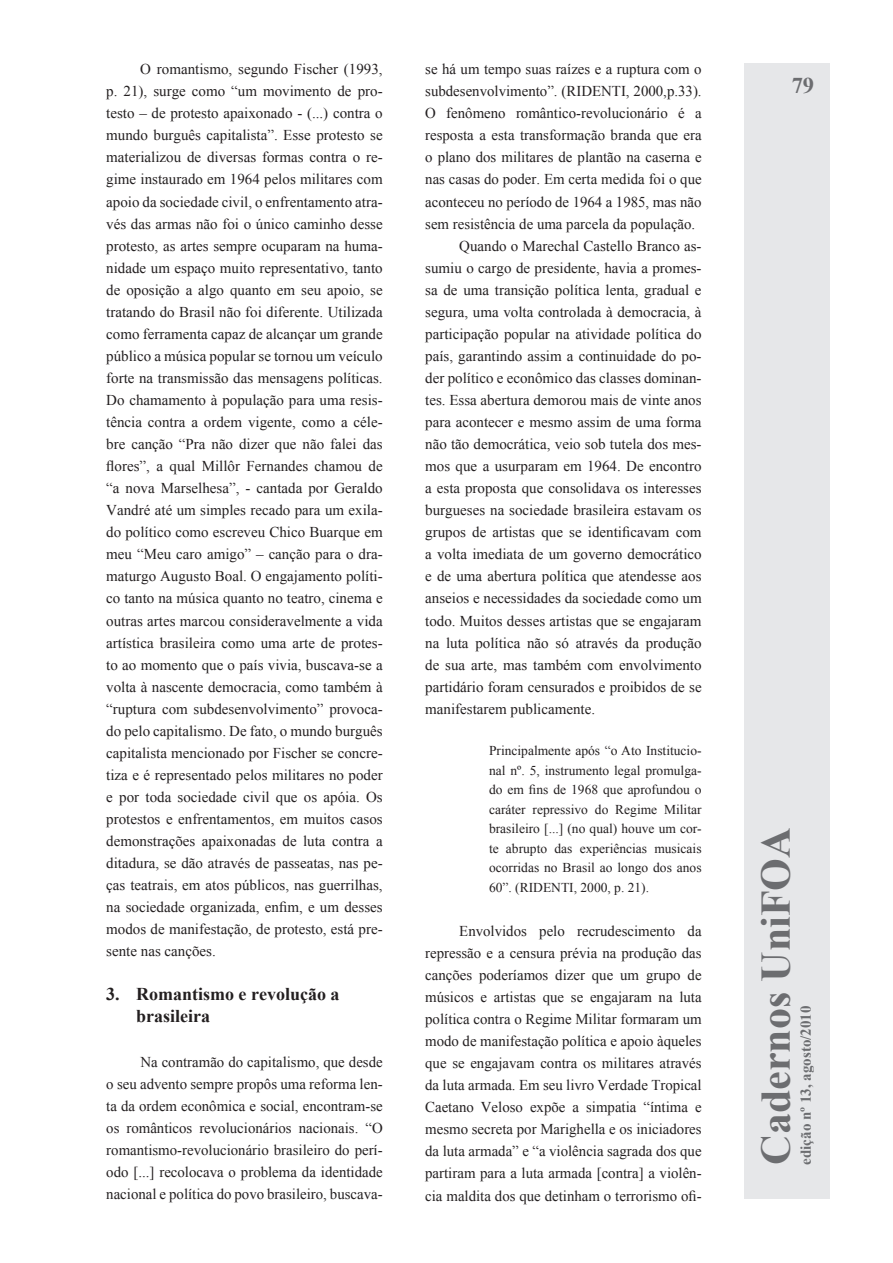
<style>
.page{position:relative;width:893px;height:1263px;background:#fff}
.page>*{position:absolute;margin:0;border:0;box-sizing:border-box;transform-origin:0 0}
.t1{font:700 42px "Times New Roman";color:#6c6d70}
.t2{font:700 22.5px "Times New Roman";color:#6c6d70}
.t3{font:700 18px/22px "Times New Roman";color:#231f20}
.t4{font:15px/22px "Times New Roman";color:#231f20;text-align:justify}
.t5{font:700 15px "Times New Roman";color:#6c6d70}
.t6{font:13.5px/19.5px "Times New Roman";color:#231f20;text-align:justify}
</style>
<div class="page">
<div style="left:744px;top:64px;width:85px;height:1135px;background:#e6e7e9"></div>
<p class="t4" style="left:106px;top:58px;width:278px;text-indent:34px">O romantismo, segundo Fischer (1993, p. 21), surge como “um movimento de pro&shy;testo – de protesto apaixonado - (...) contra o mundo burguês capitalista”. Esse protesto se materializou de diversas formas contra o re&shy;gime instaurado em 1964 pelos militares com apoio da sociedade civil, o enfrentamento atra&shy;vés das armas não foi o único caminho desse protesto, as artes sempre ocuparam na huma&shy;nidade um espaço muito representativo, tanto de oposição a algo quanto em seu apoio, se tratando do Brasil não foi diferente. Utilizada como ferramenta capaz de alcançar um grande público a música popular se tornou um veículo forte na transmissão das mensagens políticas.<br>Do chamamento à população para uma resis&shy;tência contra a ordem vigente, como a céle&shy;bre canção “Pra não dizer que não falei das flores”, a qual Millôr Fernandes chamou de “a nova Marselhesa”, - cantada por Geraldo Vandré até um simples recado para um exila&shy;do político como escreveu Chico Buarque em meu “Meu caro amigo” – canção para o dra&shy;maturgo Augusto Boal. O engajamento políti&shy;co tanto na música quanto no teatro, cinema e outras artes marcou consideravelmente a vida artística brasileira como uma arte de protes&shy;to ao momento que o país vivia, buscava-se a volta à nascente democracia, como também à “ruptura com subdesenvolvimento” provoca&shy;do pelo capitalismo. De fato, o mundo burguês capitalista mencionado por Fischer se concre&shy;tiza e é representado pelos militares no poder e por toda sociedade civil que os apóia. Os protestos e enfrentamentos, em muitos casos demonstrações apaixonadas de luta contra a ditadura, se dão através de passeatas, nas pe&shy;ças teatrais, em atos públicos, nas guerrilhas, na sociedade organizada, enfim, e um desses modos de manifestação, de protesto, está pre&shy;sente nas canções.</p>
<p class="t3" style="left:136px;top:983px;width:205px;text-indent:-30px">3. Romantismo e revolução a brasileira</p>
<p class="t4" style="left:106px;top:1050px;width:278px;text-indent:34px">Na contramão do capitalismo, que desde o seu advento sempre propôs uma reforma len&shy;ta da ordem econômica e social, encontram-se os românticos revolucionários nacionais. “O romantismo-revolucionário brasileiro do perí&shy;odo [...] recolocava o problema da identidade nacional e política do povo brasileiro, buscava-</p>
<p class="t4" style="left:425px;top:58px;width:278px">se há um tempo suas raízes e a ruptura com o</p>
<p class="t4" style="left:425px;top:80px;width:278px">subdesenvolvimento”. (RIDENTI, 2000,p.33).</p>
<p class="t4" style="left:425px;top:102px;width:278px">O fenômeno romântico-revolucionário é a</p>
<p class="t4" style="left:425px;top:124px;width:278px">resposta a esta transformação branda que era</p>
<p class="t4" style="left:425px;top:146px;width:278px">o plano dos militares de plantão na caserna e</p>
<p class="t4" style="left:425px;top:168px;width:278px">nas casas do poder. Em certa medida foi o que</p>
<p class="t4" style="left:425px;top:190px;width:278px">aconteceu no período de 1964 a 1985, mas não</p>
<p class="t4" style="left:425px;top:212px;width:272px">sem resistência de uma parcela da população.</p>
<p class="t4" style="left:459px;top:234px;width:244px">Quando o Marechal Castello Branco as-</p>
<p class="t4" style="left:425px;top:256px;width:278px">sumiu o cargo de presidente, havia a promes-</p>
<p class="t4" style="left:425px;top:278px;width:278px">sa de uma transição política lenta, gradual e</p>
<p class="t4" style="left:425px;top:300px;width:278px">segura, uma volta controlada à democracia, à</p>
<p class="t4" style="left:425px;top:322px;width:278px">participação popular na atividade política do</p>
<p class="t4" style="left:425px;top:345px;width:278px">país, garantindo assim a continuidade do po-</p>
<p class="t4" style="left:425px;top:367px;width:278px">der político e econômico das classes dominan-</p>
<p class="t4" style="left:425px;top:389px;width:278px">tes. Essa abertura demorou mais de vinte anos</p>
<p class="t4" style="left:425px;top:411px;width:278px">para acontecer e mesmo assim de uma forma</p>
<p class="t4" style="left:425px;top:433px;width:278px">não tão democrática, veio sob tutela dos mes-</p>
<p class="t4" style="left:425px;top:455px;width:278px">mos que a usurparam em 1964. De encontro</p>
<p class="t4" style="left:425px;top:477px;width:278px">a esta proposta que consolidava os interesses</p>
<p class="t4" style="left:425px;top:499px;width:278px">burgueses na sociedade brasileira estavam os</p>
<p class="t4" style="left:425px;top:521px;width:278px">grupos de artistas que se identificavam com</p>
<p class="t4" style="left:425px;top:543px;width:278px">a volta imediata de um governo democrático</p>
<p class="t4" style="left:425px;top:565px;width:278px">e de uma abertura política que atendesse aos</p>
<p class="t4" style="left:425px;top:587px;width:278px">anseios e necessidades da sociedade como um</p>
<p class="t4" style="left:425px;top:609px;width:278px">todo. Muitos desses artistas que se engajaram</p>
<p class="t4" style="left:425px;top:631px;width:278px">na luta política não só através da produção</p>
<p class="t4" style="left:425px;top:653px;width:278px">de sua arte, mas também com envolvimento</p>
<p class="t4" style="left:425px;top:675px;width:278px">partidário foram censurados e proibidos de se</p>
<p class="t4" style="left:425px;top:697px;width:171px">manifestarem publicamente.</p>
<p class="t6" style="left:489px;top:741px;width:214px">Principalmente após “o Ato Institucio&shy;nal nº. 5, instrumento legal promulga&shy;do em fins de 1968 que aprofundou o caráter repressivo do Regime Militar brasileiro [...] (no qual) houve um cor&shy;te abrupto das experiências musicais ocorridas no Brasil ao longo dos anos 60”. (RIDENTI, 2000, p. 21).</p>
<p class="t4" style="left:425px;top:919px;width:278px;text-indent:34px">Envolvidos pelo recrudescimento da repressão e a censura prévia na produção das canções poderíamos dizer que um grupo de músicos e artistas que se engajaram na luta política contra o Regime Militar formaram um modo de manifestação política e apoio àqueles que se engajavam contra os militares através da luta armada. Em seu livro Verdade Tropical Caetano Veloso expõe a simpatia “íntima e mesmo secreta por Marighella e os iniciadores da luta armada” e “a violência sagrada dos que partiram para a luta armada [contra] a violên&shy;cia maldita dos que detinham o terrorismo ofi-</p>
<h2 class="t2" style="left:792px;top:70px;width:24px">79</h2>
<h1 class="t1" style="left:747px;top:1165px;width:339px;rotate:-90deg">Cadernos UniFOA</h1>
<p class="t5" style="left:795px;top:1165px;width:161px;rotate:-90deg">edição nº 13, agosto/2010</p>
</div>
